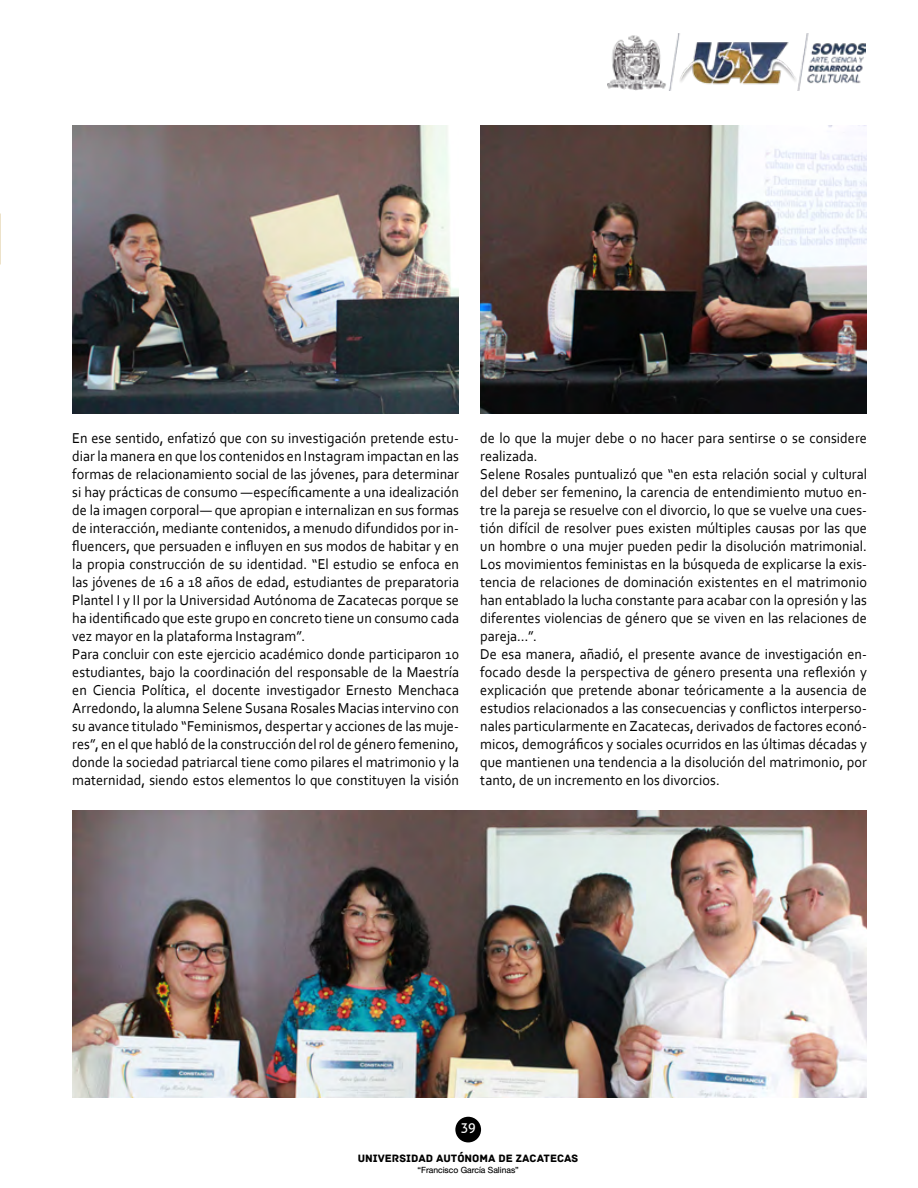
<style>
.page{position:relative;width:918px;height:1188px;background:#fff}
.page>*{position:absolute;margin:0;border:0;box-sizing:border-box;transform-origin:0 0}
.t1{font:15px/18px "Corbel";letter-spacing:.005em;color:#000;scale:.95 1}
.t2{font:13.5px "Aller";color:#fff;scale:.95 1}
.t3{font:11.25px "Archive";color:#000}
.t4{font:8.55px "Alte Haas Grotesk";color:#000}
</style>
<div class="page">
<div style="left:455px;top:1117px;width:26px;height:25px;background:#000;border-radius:50%"></div>
<img style="left:608px;top:34px;width:258px;height:56px">
<img style="left:72px;top:810px;width:795px;height:288px">
<img style="left:72px;top:126px;width:387px;height:288px">
<img style="left:480px;top:126px;width:387px;height:288px">
<p class="t1" style="left:72px;top:429px;width:409px">En ese sentido, enfatizó que con su investigación pretende estu&shy;diar la manera en que los contenidos en Instagram impactan en las formas de relacionamiento social de las jóvenes, para determinar si hay prácticas de consumo —específicamente a una idealización de la imagen corporal— que apropian e internalizan en sus formas de interacción, mediante contenidos, a menudo difundidos por in&shy;fluencers, que persuaden e influyen en sus modos de habitar y en la propia construcción de su identidad. “El estudio se enfoca en las jóvenes de 16 a 18 años de edad, estudiantes de preparatoria Plantel I y II por la Universidad Autónoma de Zacatecas porque se ha identificado que este grupo en concreto tiene un consumo cada vez mayor en la plataforma Instagram”.<br>Para concluir con este ejercicio académico donde participaron 10 estudiantes, bajo la coordinación del responsable de la Maestría en Ciencia Política, el docente investigador Ernesto Menchaca Arredondo, la alumna Selene Susana Rosales Macias intervino con su avance titulado “Feminismos, despertar y acciones de las muje&shy;res”, en el que habló de la construcción del rol de género femenino, donde la sociedad patriarcal tiene como pilares el matrimonio y la maternidad, siendo estos elementos lo que constituyen la visión</p>
<p class="t1" style="left:480px;top:429px;width:409px">de lo que la mujer debe o no hacer para sentirse o se considere realizada.<br>Selene Rosales puntualizó que “en esta relación social y cultural del deber ser femenino, la carencia de entendimiento mutuo en&shy;tre la pareja se resuelve con el divorcio, lo que se vuelve una cues&shy;tión difícil de resolver pues existen múltiples causas por las que un hombre o una mujer pueden pedir la disolución matrimonial.<br>Los movimientos feministas en la búsqueda de explicarse la exis&shy;tencia de relaciones de dominación existentes en el matrimonio han entablado la lucha constante para acabar con la opresión y las diferentes violencias de género que se viven en las relaciones de pareja…”.<br>De esa manera, añadió, el presente avance de investigación en&shy;focado desde la perspectiva de género presenta una reflexión y explicación que pretende abonar teóricamente a la ausencia de estudios relacionados a las consecuencias y conflictos interperso&shy;nales particularmente en Zacatecas, derivados de factores econó&shy;micos, demográficos y sociales ocurridos en las últimas décadas y que mantienen una tendencia a la disolución del matrimonio, por tanto, de un incremento en los divorcios.</p>
<p class="t2" style="left:461px;top:1119px;width:17px">39</p>
<p class="t3" style="left:358px;top:1152px;width:222px">UNIVERSIDAD AUTÓNOMA DE ZACATECAS</p>
<p class="t4" style="left:417px;top:1165px;width:103px">“Francisco García Salinas”</p>
</div>
